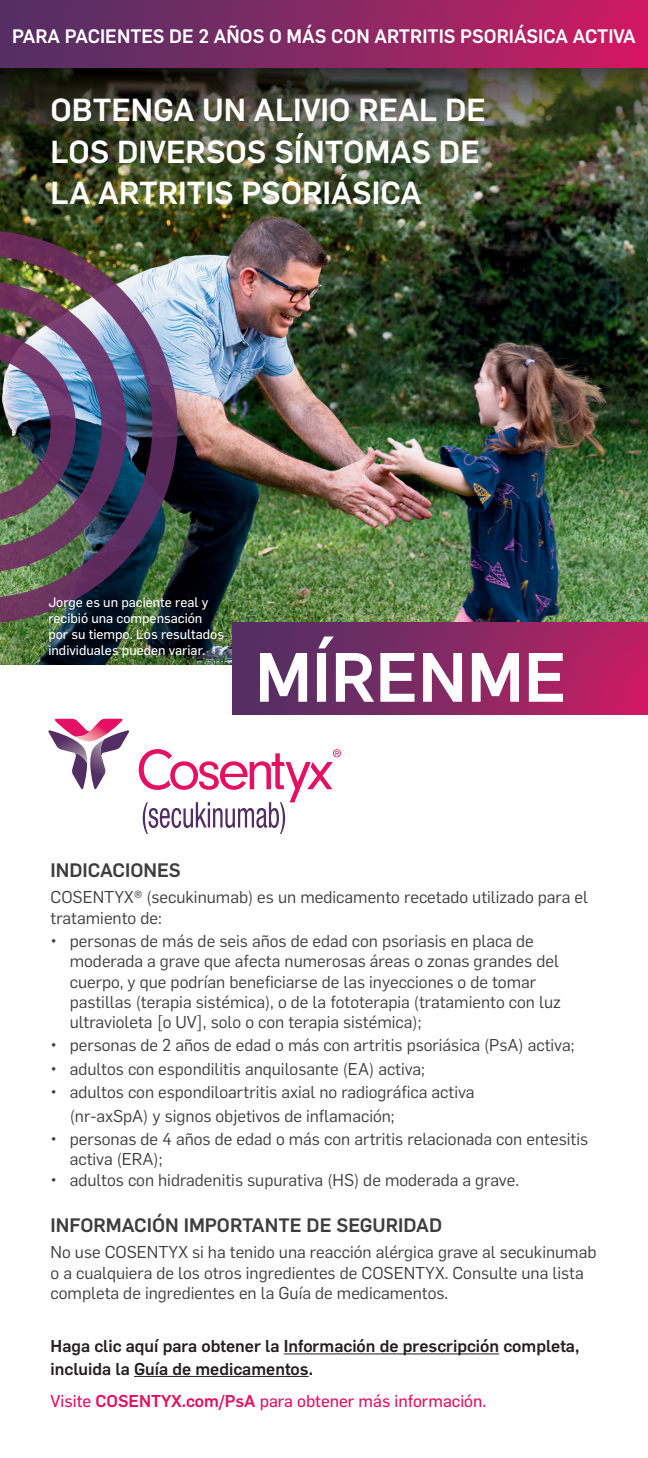
<style>
.page{position:relative;width:648px;height:1458px;background:#fff}
.page>*{position:absolute;margin:0;border:0;box-sizing:border-box;transform-origin:0 0}
.t1{font:500 68.4px "Flama";color:#fff}
.t2{font:500 31.28px/41.6px "Flama";color:#fff}
.t3{font:500 19.12px "Flama";color:#fff}
.PARAGRAPH{font:500 19.12px "Flama";color:#3e3e3f}
.PARAGRAPH-2{font:16.88px/20.2px "Flama";color:#3e3e3f}
.t4{font:500 16.88px/22.5px "Flama";color:#231f20}
.t5{font:16.88px "Flama Basic";color:#e50f63}
.t6{font:13.5px/16.2px "Flama Basic";color:#fff}
.s1{font-family:"Flama";font-weight:500}
</style>
<div class="page">
<img style="left:0;top:189px;width:648px;height:475px">
<hr style="left:284px;top:1354px;width:215px;height:1px;background:#231f20">
<hr style="left:134px;top:1376px;width:175px;height:1px;background:#231f20">
<img style="left:0;top:230px;width:178px;height:395px">
<img style="left:0;top:68px;width:648px;height:121px">
<div style="left:0;top:0;width:648px;height:68px;background:linear-gradient(to right,#4b3264,#cb1c63)"></div>
<div style="left:233px;top:623px;width:415px;height:92px;background:linear-gradient(to right,#4a3264,#c21f63)"></div>
<svg style="left:48px;top:719px;width:82px;height:71px"></svg>
<svg style="left:139px;top:749px;width:202px;height:85px"></svg>
<p class="t3" style="left:12px;top:22px;width:625px">PARA PACIENTES DE 2 AÑOS O MÁS CON ARTRITIS PSORIÁSICA ACTIVA</p>
<p class="t2" style="left:51px;top:87px;width:437px">OBTENGA UN ALIVIO REAL DE<br>LOS DIVERSOS SÍNTOMAS DE<br>LA ARTRITIS PSORIÁSICA</p>
<p class="t6" style="left:48px;top:593px;width:177px">Jorge es un paciente real y recibió una compensación por su tiempo. Los resultados individuales pueden variar.</p>
<p class="t1" style="left:255px;top:628px;width:313px">MÍRENME</p>
<p class="PARAGRAPH" style="left:51px;top:856px;width:132px">INDICACIONES</p>
<p class="PARAGRAPH-2" style="left:51px;top:886px;width:539px">COSENTYX® (secukinumab) es un medicamento recetado utilizado para el tratamiento de:</p>
<p class="PARAGRAPH-2" style="left:70px;top:930px;width:493px;text-indent:-19px">• personas de más de seis años de edad con psoriasis en placa de moderada a grave que afecta numerosas áreas o zonas grandes del cuerpo, y que podrían beneficiarse de las inyecciones o de tomar pastillas (terapia sistémica), o de la fototerapia (tratamiento con luz ultravioleta [o UV], solo o con terapia sistémica);</p>
<p class="PARAGRAPH-2" style="left:51px;top:1034px;width:525px">• personas de 2 años de edad o más con artritis psoriásica (PsA) activa;</p>
<p class="PARAGRAPH-2" style="left:51px;top:1058px;width:376px">• adultos con espondilitis anquilosante (EA) activa;</p>
<p class="PARAGRAPH-2" style="left:51px;top:1081px;width:425px">• adultos con espondiloartritis axial no radiográfica activa</p>
<p class="PARAGRAPH-2" style="left:70px;top:1105px;width:326px">(nr-axSpA) y signos objetivos de inflamación;</p>
<p class="PARAGRAPH-2" style="left:70px;top:1128px;width:520px;text-indent:-19px">• personas de 4 años de edad o más con artritis relacionada con entesitis activa (ERA);</p>
<p class="PARAGRAPH-2" style="left:51px;top:1169px;width:470px">• adultos con hidradenitis supurativa (HS) de moderada a grave.</p>
<p class="PARAGRAPH" style="left:51px;top:1211px;width:393px">INFORMACIÓN IMPORTANTE DE SEGURIDAD</p>
<p class="PARAGRAPH-2" style="left:51px;top:1241px;width:547px">No use COSENTYX si ha tenido una reacción alérgica grave al secukinumab o a cualquiera de los otros ingredientes de COSENTYX. Consulte una lista completa de ingredientes en la Guía de medicamentos.</p>
<p class="t4" style="left:51px;top:1334px;width:530px">Haga clic aquí para obtener la Información de prescripción completa, incluida la Guía de medicamentos.</p>
<p class="t5" style="left:51px;top:1390px;width:437px">Visite <span class="s1">COSENTYX.com/PsA</span> para obtener más información.</p>
</div>
